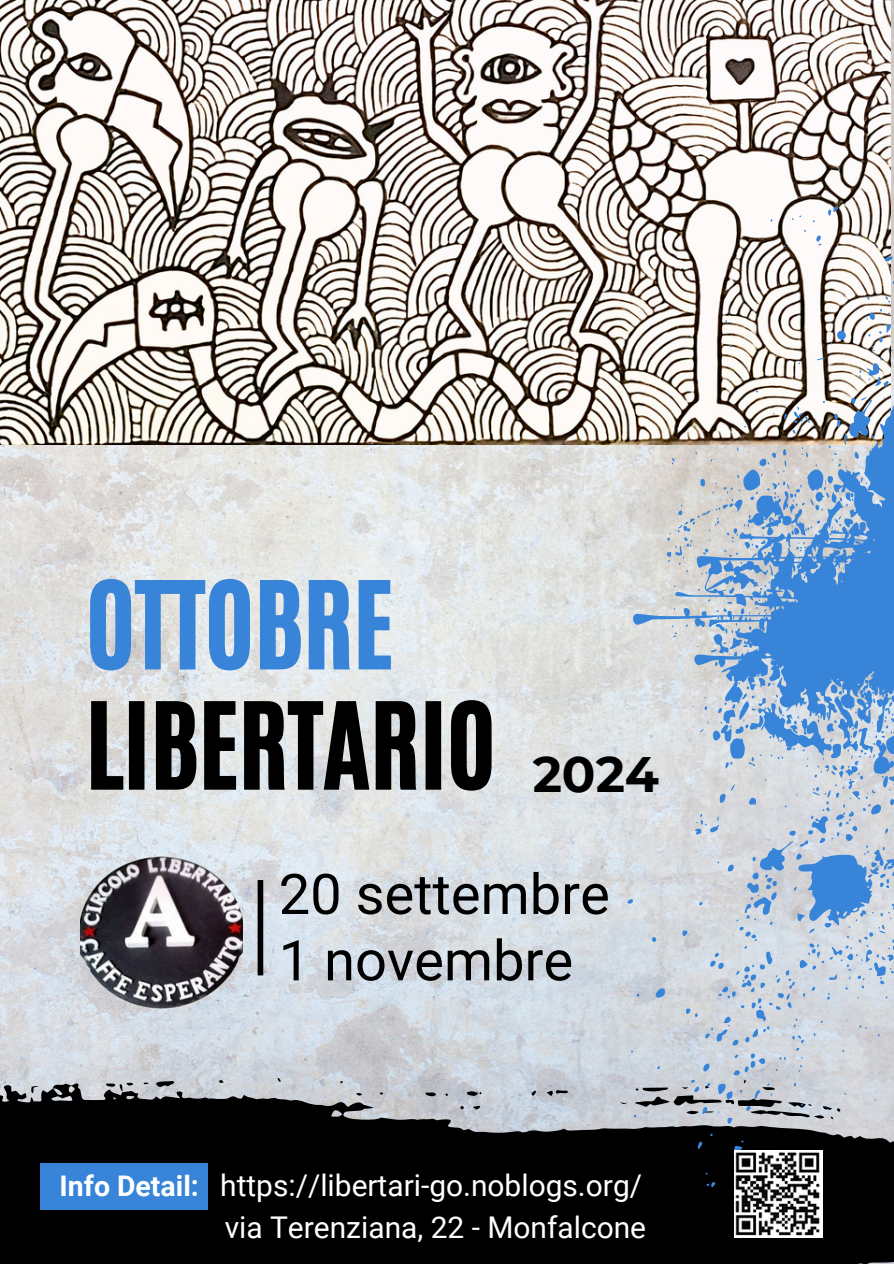
<style>
.page{position:relative;width:894px;height:1264px;background:#fff}
.page>*{position:absolute;margin:0;border:0;box-sizing:border-box;transform-origin:0 0}
.t1{font:101.1px "CA Generated";color:#3784d8}
.t2{font:100.2px "CA Generated";color:#000}
.t3{font:56.1px "Roboto";color:#000}
.t4{font:700 49.65px "Montserrat";color:#000}
.t5{font:29.85px "Roboto";color:#fff}
.t6{font:700 28.35px "Roboto";color:#fff}
</style>
<div class="page">
<img style="left:0;top:0;width:893px;height:1077px">
<svg style="left:0;top:1077px;width:893px;height:186px;background:#212224"></svg>
<div style="left:257px;top:880px;width:6px;height:95px;background:#000"></div>
<img style="left:80px;top:847px;width:162px;height:161px">
<div style="left:40px;top:1163px;width:168px;height:46px;background:#3784d8"></div>
<img style="left:0;top:0;width:890px;height:444px">
<svg style="left:626px;top:206px;width:267px;height:987px"></svg>
<svg style="left:666px;top:446px;width:227px;height:360px;background:#96b5d7"></svg>
<img style="left:734px;top:1150px;width:88px;height:86px">
<h1 class="t1" style="left:86px;top:552px;width:309px">OTTOBRE</h1>
<h1 class="t2" style="left:86px;top:674px;width:411px">LIBERTARIO</h1>
<p class="t4" style="left:532px;top:744px;width:128px">2024</p>
<h3 class="t3" style="left:278px;top:862px;width:332px">20 settembre</h3>
<p class="t3" style="left:278px;top:928px;width:296px">1 novembre</p>
<p class="t6" style="left:60px;top:1169px;width:141px">Info Detail:</p>
<h2 class="t5" style="left:220px;top:1167px;width:423px">https://libertari-go.noblogs.org/</h2>
<h2 class="t5" style="left:224px;top:1210px;width:423px">via Terenziana, 22 - Monfalcone</h2>
</div>
